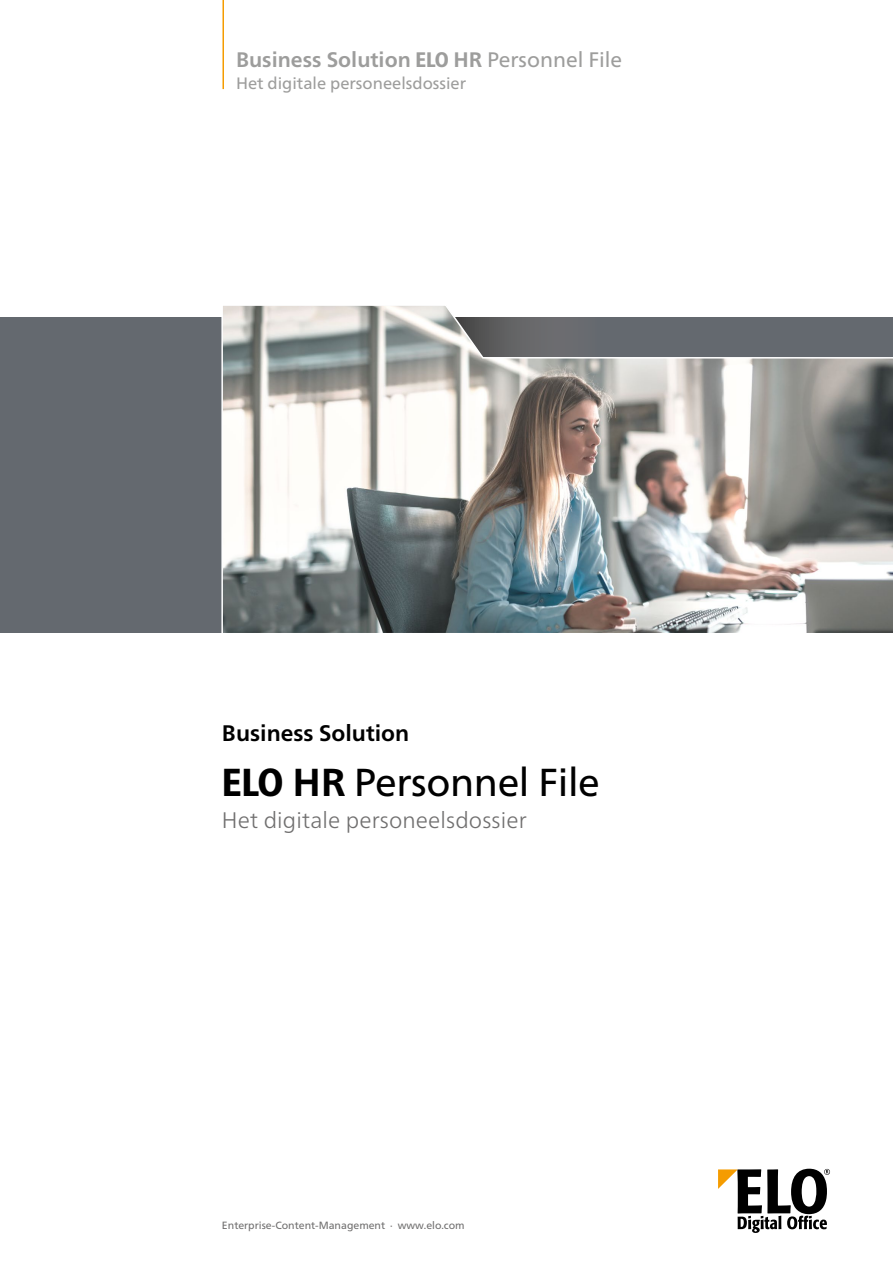
<style>
.page{position:relative;width:893px;height:1263px;background:#fff}
.page>*{position:absolute;margin:0;border:0;box-sizing:border-box;transform-origin:0 0}
.t1{font:39px "Frutiger Neue LTW1 G";letter-spacing:-.01em;color:#000}
.t2{font:300 22.5px "Frutiger Neue LTW1 G";letter-spacing:.005em;color:#706f6f}
.t3{font:700 22.5px "Frutiger Neue LTW1 G";color:#000}
.t4{font:700 21px "Frutiger Neue LTW1 G";color:#9d9d9c}
.t5{font:16.5px "Frutiger Neue LTW1 G";color:#9d9d9c}
.t6{font:10.5px "Frutiger Neue LTW1 G";color:#706f6f}
.s1{font-weight:800;font-stretch:condensed}
.s2{font-weight:400}
.s3{font-weight:700}
</style>
<div class="page">
<div style="left:0;top:317px;width:244px;height:316px;background:#64696f"></div>
<svg style="left:718px;top:1169px;width:112px;height:64px"></svg>
<img style="left:221px;top:305px;width:672px;height:328px">
<hr style="left:222px;top:0;width:2px;height:89px;background:#f59c00">
<h3 class="t4" style="left:236px;top:47px;width:388px">Business Solution <span class="s1">ELO</span> HR <span class="s2">Personnel File</span></h3>
<h3 class="t5" style="left:236px;top:74px;width:232px">Het digitale personeelsdossier</h3>
<h2 class="t3" style="left:222px;top:720px;width:189px">Business Solution</h2>
<h1 class="t1" style="left:222px;top:760px;width:379px"><span class="s1">ELO</span> <span class="s3">HR</span> Personnel File</h1>
<h2 class="t2" style="left:222px;top:806px;width:306px">Het digitale personeelsdossier</h2>
<p class="t6" style="left:222px;top:1219px;width:244px">Enterprise-Content-Management · www.elo.com</p>
</div>
